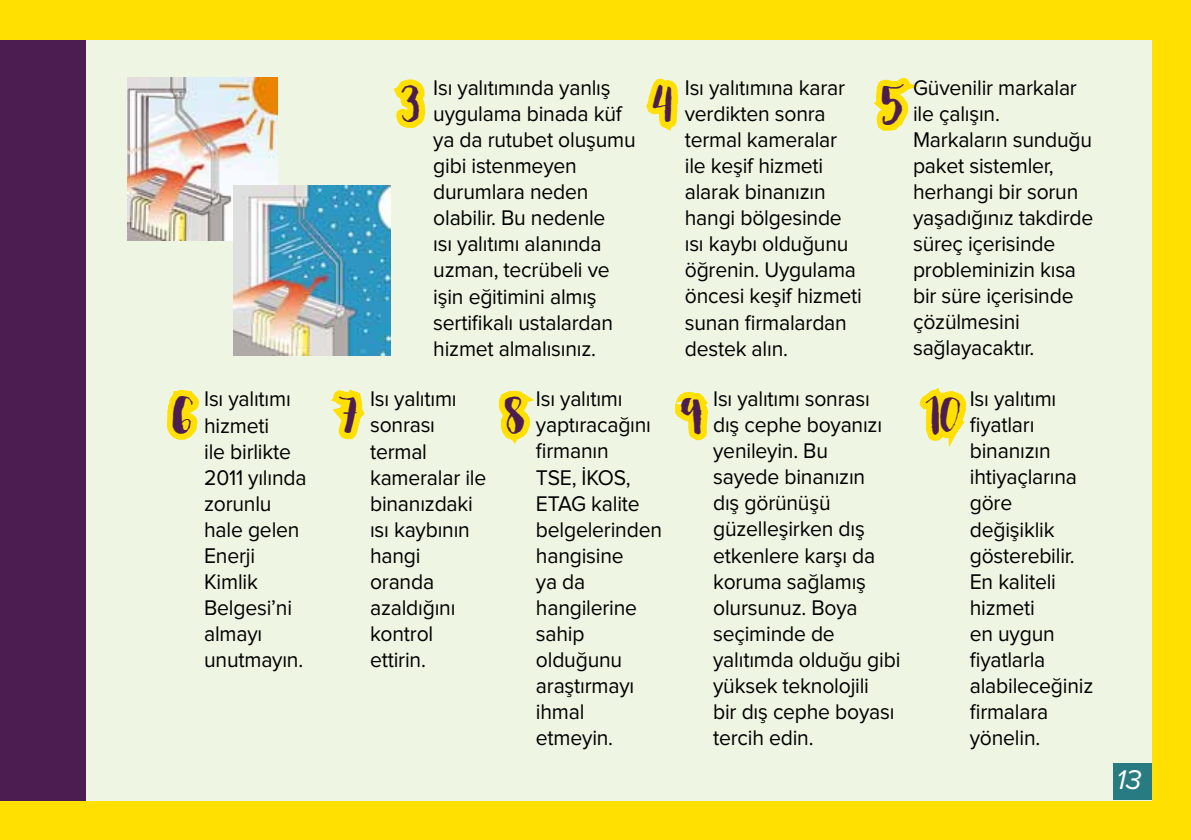
<style>
.page{position:relative;width:1191px;height:840px;background:#fff}
.page>*{position:absolute;margin:0;border:0;box-sizing:border-box;transform-origin:0 0}
.t1{font:italic 28px "Proxima Nova";color:#fff}
.t2{font:24px "Nightingale";color:#4c1d51}
.t3{font:22px/26px "Proxima Nova";letter-spacing:-.01em;color:#000;scale:.96 1}
</style>
<div class="page">
<div style="left:0;top:0;width:1191px;height:839px;background:#ffe000"></div>
<div style="left:0;top:40px;width:1151px;height:759px;background:#eef5e3"></div>
<div style="left:0;top:40px;width:85px;height:759px;background:#4c1d51"></div>
<svg style="left:874px;top:77px;width:45px;height:54px"></svg>
<svg style="left:393px;top:79px;width:33px;height:49px"></svg>
<svg style="left:646px;top:78px;width:62px;height:363px"></svg>
<svg style="left:919px;top:387px;width:48px;height:60px"></svg>
<svg style="left:498px;top:390px;width:37px;height:54px"></svg>
<svg style="left:324px;top:355px;width:49px;height:85px"></svg>
<svg style="left:159px;top:240px;width:50px;height:200px"></svg>
<img style="left:128px;top:78px;width:150px;height:162px">
<img style="left:234px;top:186px;width:157px;height:169px">
<div style="left:1112px;top:763px;width:39px;height:36px;background:#287c81"></div>
<p class="t3" style="left:685px;top:76px;width:186px">Isı yalıtımına karar verdikten sonra termal kameralar ile keşif hizmeti alarak binanızın hangi bölgesinde ısı kaybı olduğunu öğrenin. Uygulama öncesi keşif hizmeti sunan firmalardan destek alın.</p>
<p class="t3" style="left:433px;top:76px;width:212px">Isı yalıtımında yanlış uygulama binada küf ya da rutubet oluşumu gibi istenmeyen durumlara neden olabilir. Bu nedenle<br>ısı yalıtımı alanında uzman, tecrübeli ve işin eğitimini almış sertifikalı ustalardan hizmet almalısınız.</p>
<p class="t2" style="left:401px;top:88px;width:19px">3</p>
<p class="t2" style="left:653px;top:88px;width:20px">4</p>
<p class="t2" style="left:882px;top:88px;width:22px">5</p>
<p class="t3" style="left:913px;top:76px;width:189px">Güvenilir markalar ile çalışın.<br>Markaların sunduğu paket sistemler, herhangi bir sorun yaşadığınız takdirde süreç içerisinde probleminizin kısa bir süre içerisinde çözülmesini sağlayacaktır.</p>
<p class="t3" style="left:713px;top:386px;width:197px">Isı yalıtımı sonrası dış cephe boyanızı yenileyin. Bu<br>sayede binanızın<br>dış görünüşü güzelleşirken dış etkenlere karşı da koruma sağlamış olursunuz. Boya seçiminde de yalıtımda olduğu gibi yüksek teknolojili<br>bir dış cephe boyası tercih edin.</p>
<p class="t3" style="left:969px;top:387px;width:130px">Isı yalıtımı fiyatları binanızın ihtiyaçlarına göre değişiklik gösterebilir.<br>En kaliteli hizmeti<br>en uygun fiyatlarla alabileceğiniz firmalara yönelin.</p>
<p class="t3" style="left:536px;top:387px;width:133px">Isı yalıtımı yaptıracağını firmanın<br>TSE, İKOS,<br>ETAG kalite belgelerinden hangisine<br>ya da hangilerine sahip olduğunu araştırmayı ihmal etmeyin.</p>
<p class="t3" style="left:370px;top:387px;width:123px">Isı yalıtımı sonrası termal kameralar ile binanızdaki ısı kaybının hangi oranda azaldığını kontrol ettirin.</p>
<p class="t3" style="left:204px;top:387px;width:108px">Isı yalıtımı hizmeti<br>ile birlikte<br>2011 yılında zorunlu hale gelen<br>Enerji<br>Kimlik<br>Belgesi’ni almayı unutmayın.</p>
<p class="t2" style="left:173px;top:398px;width:21px">6</p>
<p class="t2" style="left:339px;top:398px;width:20px">7</p>
<p class="t2" style="left:505px;top:398px;width:21px">8</p>
<p class="t2" style="left:682px;top:398px;width:21px">9</p>
<p class="t2" style="left:926px;top:398px;width:36px">10</p>
<p class="t1" style="left:1116px;top:766px;width:27px">13</p>
</div>
